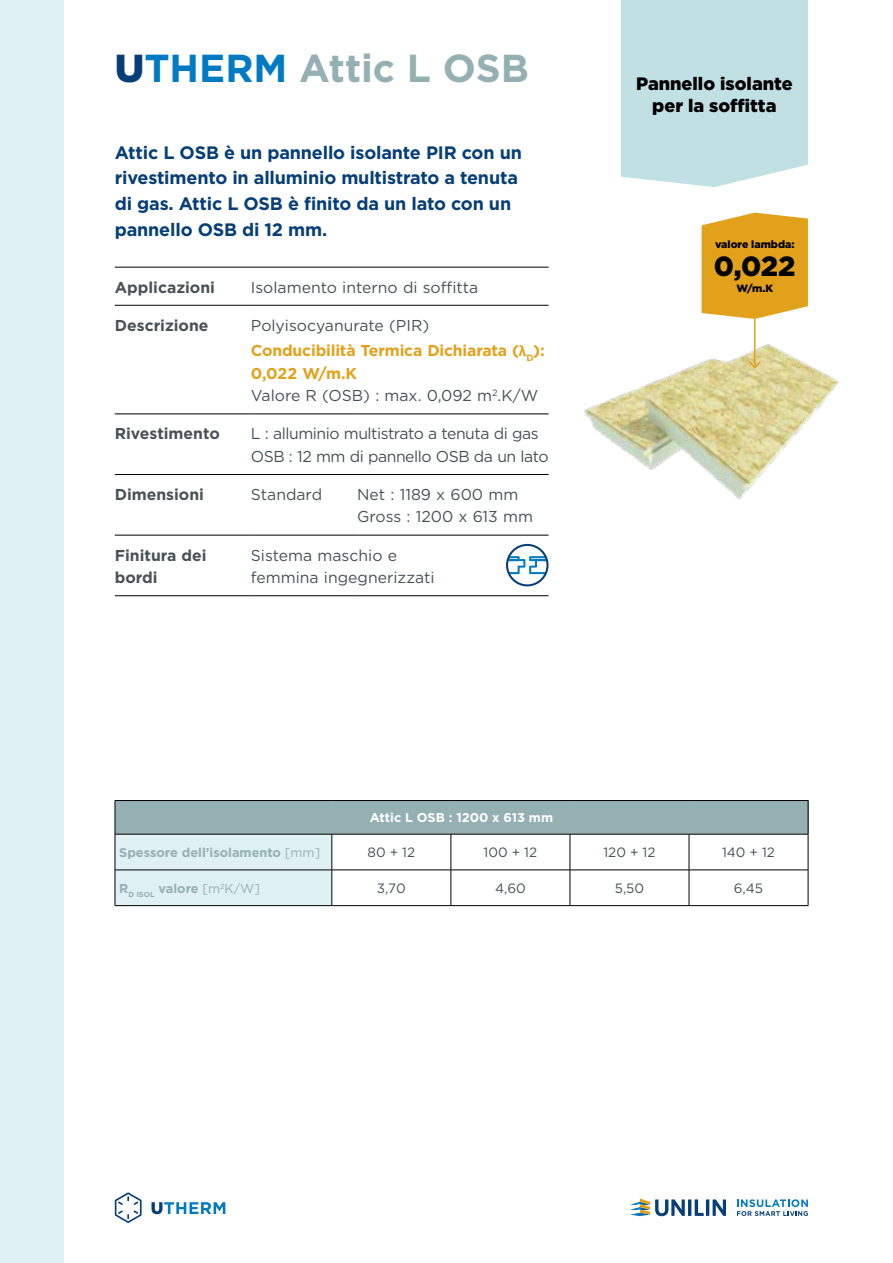
<style>
.page{position:relative;width:893px;height:1263px;background:#fff}
.page>*{position:absolute;margin:0;border:0;box-sizing:border-box;transform-origin:0 0}
.t1{font:700 39px "Gotham";color:#95b0b3}
.t2{font:900 27.75px "Gotham";color:#000}
.t3{font:700 18px/25.5px "Gotham";letter-spacing:-.01em;color:#063e77}
.t4{font:900 18px/22.5px "Gotham";color:#000;text-align:center}
.t5{font:15.75px/22.5px "Gotham";color:#485156}
.t6{font:15.75px/22.5px "Gotham";letter-spacing:-.03em;color:#485156}
.t7{font:700 15.75px/22.5px "Gotham";color:#485156}
.t8{font:700 15.75px/25.5px "Gotham";letter-spacing:-.01em;color:#e2a11a}
.t9{font:13.5px "Gotham";color:#485156}
.t10{font:700 12.75px "Gotham";color:#95b0b3}
.t11{font:700 12.75px "Gotham";color:#fff}
.t12{font:900 10.5px "Gotham";color:#000}
.s1{font-weight:900;color:#063e77}
.s2{color:#007ac3}
.s3{font-weight:400;color:#485156}
.s4{font-family:"Calibri"}
.s5{font-weight:700;color:#e2a11a}
.s6{font-weight:400}
</style>
<div class="page">
<div style="left:0;top:0;width:64px;height:1263px;background:#e0f1f3"></div>
<svg style="left:152px;top:1202px;width:73px;height:12px"></svg>
<svg style="left:115px;top:1192px;width:27px;height:31px"></svg>
<svg style="left:630px;top:1198px;width:96px;height:18px"></svg>
<svg style="left:737px;top:1199px;width:71px;height:17px"></svg>
<div style="left:621px;top:0;width:187px;height:187px;background:#c1e0e4"></div>
<hr style="left:115px;top:267px;width:136px;height:1px;background:#000">
<hr style="left:251px;top:267px;width:106px;height:1px;background:#000">
<hr style="left:357px;top:267px;width:192px;height:1px;background:#000">
<hr style="left:115px;top:305px;width:136px;height:1px;background:#000">
<hr style="left:251px;top:305px;width:106px;height:1px;background:#000">
<hr style="left:357px;top:305px;width:192px;height:1px;background:#000">
<hr style="left:115px;top:414px;width:136px;height:1px;background:#000">
<hr style="left:251px;top:414px;width:106px;height:1px;background:#000">
<hr style="left:357px;top:414px;width:192px;height:1px;background:#000">
<hr style="left:115px;top:474px;width:136px;height:1px;background:#000">
<hr style="left:251px;top:474px;width:106px;height:1px;background:#000">
<hr style="left:357px;top:474px;width:192px;height:1px;background:#000">
<hr style="left:115px;top:535px;width:136px;height:1px;background:#000">
<hr style="left:251px;top:535px;width:106px;height:1px;background:#000">
<hr style="left:357px;top:535px;width:192px;height:1px;background:#000">
<hr style="left:115px;top:595px;width:136px;height:1px;background:#000">
<hr style="left:251px;top:595px;width:106px;height:1px;background:#000">
<hr style="left:357px;top:595px;width:192px;height:1px;background:#000">
<img style="left:584px;top:308px;width:255px;height:192px">
<svg style="left:702px;top:213px;width:106px;height:106px;background:#e4a82d"></svg>
<hr style="left:754px;top:319px;width:1px;height:49px;background:#e2a11a">
<svg style="left:747px;top:359px;width:15px;height:11px"></svg>
<svg style="left:506px;top:544px;width:43px;height:42px"></svg>
<div style="left:115px;top:800px;width:693px;height:34px;background:#95b0b3"></div>
<div style="left:116px;top:835px;width:216px;height:70px;background:#e0f1f3"></div>
<hr style="left:115px;top:800px;width:217px;height:1px;background:#000">
<hr style="left:115px;top:801px;width:1px;height:33px;background:#000">
<hr style="left:332px;top:800px;width:119px;height:1px;background:#000">
<hr style="left:451px;top:800px;width:119px;height:1px;background:#000">
<hr style="left:570px;top:800px;width:119px;height:1px;background:#000">
<hr style="left:689px;top:800px;width:119px;height:1px;background:#000">
<hr style="left:808px;top:801px;width:1px;height:33px;background:#000">
<hr style="left:115px;top:834px;width:217px;height:1px;background:#000">
<hr style="left:115px;top:834px;width:1px;height:36px;background:#000">
<hr style="left:332px;top:834px;width:1px;height:36px;background:#000">
<hr style="left:115px;top:870px;width:217px;height:1px;background:#000">
<hr style="left:115px;top:870px;width:1px;height:35px;background:#000">
<hr style="left:332px;top:870px;width:1px;height:35px;background:#000">
<hr style="left:115px;top:905px;width:217px;height:1px;background:#000">
<hr style="left:332px;top:834px;width:119px;height:1px;background:#000">
<hr style="left:451px;top:834px;width:119px;height:1px;background:#000">
<hr style="left:451px;top:834px;width:1px;height:36px;background:#000">
<hr style="left:570px;top:834px;width:119px;height:1px;background:#000">
<hr style="left:570px;top:834px;width:1px;height:36px;background:#000">
<hr style="left:689px;top:834px;width:119px;height:1px;background:#000">
<hr style="left:689px;top:834px;width:1px;height:36px;background:#000">
<hr style="left:808px;top:834px;width:1px;height:36px;background:#000">
<hr style="left:332px;top:870px;width:119px;height:1px;background:#000">
<hr style="left:451px;top:870px;width:119px;height:1px;background:#000">
<hr style="left:451px;top:870px;width:1px;height:35px;background:#000">
<hr style="left:570px;top:870px;width:119px;height:1px;background:#000">
<hr style="left:570px;top:870px;width:1px;height:35px;background:#000">
<hr style="left:689px;top:870px;width:119px;height:1px;background:#000">
<hr style="left:689px;top:870px;width:1px;height:35px;background:#000">
<hr style="left:808px;top:870px;width:1px;height:35px;background:#000">
<hr style="left:332px;top:905px;width:119px;height:1px;background:#000">
<hr style="left:451px;top:905px;width:119px;height:1px;background:#000">
<hr style="left:570px;top:905px;width:119px;height:1px;background:#000">
<hr style="left:689px;top:905px;width:119px;height:1px;background:#000">
<h1 class="t1" style="left:115px;top:43px;width:416px"><span class="s1">U</span><span class="s2">THERM</span> Attic L OSB</h1>
<p class="t3" style="left:115px;top:140px;width:409px">Attic L OSB è un pannello isolante PIR con un rivestimento in alluminio multistrato a tenuta di gas. Attic L OSB è finito da un lato con un pannello OSB di 12 mm.</p>
<p class="t7" style="left:115px;top:276px;width:102px">Applicazioni</p>
<p class="t5" style="left:251px;top:275px;width:229px">Isolamento interno di soffitta</p>
<p class="t7" style="left:115px;top:314px;width:95px">Descrizione</p>
<p class="t8" style="left:251px;top:312px;width:295px"><span class="s3">Polyisocyanurate (PIR)<br></span>Conducibilità Termica Dichiarata (<span class="s4">λ</span><sub>D</sub>):</p>
<p class="t5" style="left:251px;top:361px;width:289px"><span class="s5">0,022 W/m.K<br></span>Valore R (OSB) : max. 0,092 m<sup>2</sup>.K/W</p>
<p class="t7" style="left:115px;top:422px;width:107px">Rivestimento</p>
<p class="t6" style="left:251px;top:422px;width:299px">L : alluminio multistrato a tenuta di gas<br>OSB : 12 mm di pannello OSB da un lato</p>
<p class="t7" style="left:115px;top:483px;width:91px">Dimensioni</p>
<p class="t5" style="left:251px;top:483px;width:73px">Standard</p>
<p class="t5" style="left:357px;top:483px;width:177px">Net : 1189 x 600 mm<br>Gross : 1200 x 613 mm</p>
<p class="t7" style="left:115px;top:544px;width:93px">Finitura dei bordi</p>
<p class="t5" style="left:251px;top:543px;width:185px">Sistema maschio e femmina ingegnerizzati</p>
<p class="t4" style="left:636px;top:72px;width:158px">Pannello isolante per la soffitta</p>
<p class="t12" style="left:715px;top:237px;width:81px">valore lambda:</p>
<h2 class="t2" style="left:714px;top:247px;width:83px">0,022</h2>
<p class="t12" style="left:736px;top:281px;width:38px">W/m.K</p>
<p class="t11" style="left:370px;top:809px;width:185px">Attic L OSB : 1200 x 613 mm</p>
<p class="t10" style="left:119px;top:844px;width:203px">Spessore dell’isolamento <span class="s6">[mm]</span></p>
<p class="t9" style="left:368px;top:844px;width:49px">80 + 12</p>
<p class="t9" style="left:484px;top:844px;width:55px">100 + 12</p>
<p class="t9" style="left:603px;top:844px;width:54px">120 + 12</p>
<p class="t9" style="left:722px;top:844px;width:55px">140 + 12</p>
<p class="t10" style="left:119px;top:880px;width:142px">R<sub>D</sub> <sub>ISOL</sub> valore <span class="s6">[m</span><sup>2</sup><span class="s6">K/W]</span></p>
<p class="t9" style="left:377px;top:880px;width:30px">3,70</p>
<p class="t9" style="left:495px;top:880px;width:32px">4,60</p>
<p class="t9" style="left:615px;top:880px;width:31px">5,50</p>
<p class="t9" style="left:734px;top:880px;width:31px">6,45</p>
</div>
